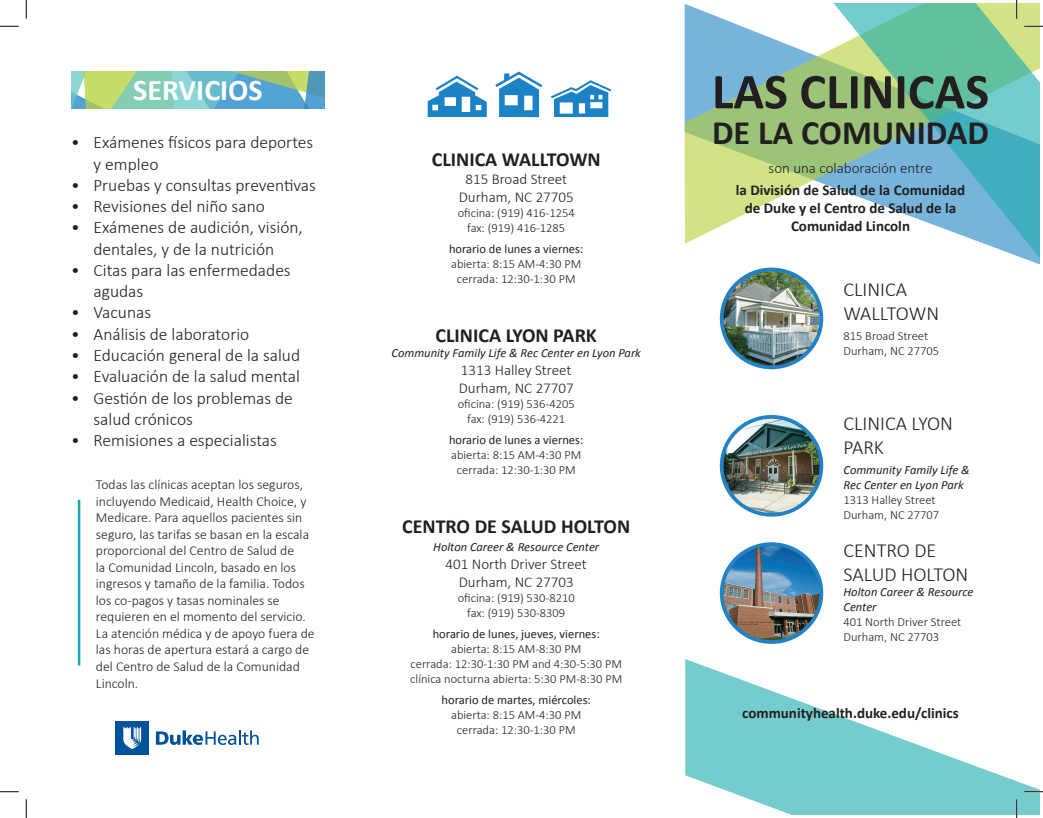
<style>
.page{position:relative;width:1043px;height:818px;background:#fff}
.page>*{position:absolute;margin:0;border:0;box-sizing:border-box;transform-origin:0 0}
.t1{font:700 50.5px "Calibri";color:#231f20}
.t2{font:700 34.25px "Calibri";color:#231f20}
.t3{font:700 30px "Calibri";color:#fff}
.t4{font:300 20px/24px "Calibri";color:#231f20}
.t5{font:700 20px "Calibri";color:#231f20}
.t6{font:300 17.5px/21.2px "Calibri";color:#231f20}
.t7{font:300 15px "Calibri";color:#231f20}
.t8{font:700 15px/18px "Calibri";color:#231f20;text-align:center}
.t9{font:300 13.75px/16.5px "Calibri";color:#231f20}
.t10{font:300 12.5px "Calibri";color:#231f20}
.t11{font:italic 12.5px/15px "Calibri";color:#231f20}
.t12{font:12.5px "Calibri";color:#231f20}
</style>
<div class="page">
<svg style="left:685px;top:659px;width:354px;height:155px;fill:#75cccc"></svg>
<svg style="left:684px;top:4px;width:104px;height:240px"></svg>
<svg style="left:788px;top:4px;width:251px;height:329px"></svg>
<img style="left:71px;top:71px;width:254px;height:37px">
<hr style="left:78px;top:499px;width:2px;height:166px;background:#1aa9ab">
<img style="left:724px;top:417px;width:97px;height:96px">
<div style="left:719px;top:415px;width:104px;height:101px;border:4px solid #2183c5;border-radius:50%"></div>
<img style="left:724px;top:269px;width:97px;height:98px">
<div style="left:719px;top:267px;width:104px;height:102px;border:4px solid #2183c5;border-radius:50%"></div>
<img style="left:724px;top:544px;width:97px;height:98px">
<div style="left:719px;top:542px;width:104px;height:102px;border:4px solid #2183c5;border-radius:50%"></div>
<div style="left:116px;top:721px;width:33px;height:33px;background:#01529a"></div>
<svg style="left:123px;top:727px;width:18px;height:22px"></svg>
<svg style="left:156px;top:730px;width:103px;height:14px"></svg>
<svg style="left:428px;top:76px;width:59px;height:41px"></svg>
<svg style="left:551px;top:80px;width:60px;height:37px"></svg>
<svg style="left:495px;top:72px;width:47px;height:45px"></svg>
<svg style="left:0;top:25px;width:19px;height:2px"></svg>
<svg style="left:1024px;top:25px;width:18px;height:2px"></svg>
<svg style="left:0;top:791px;width:19px;height:1px"></svg>
<svg style="left:1024px;top:790px;width:18px;height:2px"></svg>
<svg style="left:25px;top:0;width:2px;height:19px"></svg>
<svg style="left:25px;top:799px;width:2px;height:19px"></svg>
<svg style="left:1015px;top:0;width:2px;height:19px"></svg>
<svg style="left:1015px;top:799px;width:2px;height:19px"></svg>
<p class="t3" style="left:133px;top:71px;width:131px">SERVICIOS</p>
<p class="t6" style="left:94px;top:132px;width:221px;text-indent:-23px">• Exámenes físicos para deportes y empleo</p>
<p class="t6" style="left:71px;top:174px;width:246px">• Pruebas y consultas preventivas</p>
<p class="t6" style="left:71px;top:195px;width:195px">• Revisiones del niño sano</p>
<p class="t6" style="left:71px;top:217px;width:233px;text-align:center">• Exámenes de audición, visión, dentales, y de la nutrición</p>
<p class="t6" style="left:94px;top:259px;width:199px;text-indent:-23px">• Citas para las enfermedades agudas</p>
<p class="t6" style="left:71px;top:302px;width:82px">• Vacunas</p>
<p class="t6" style="left:71px;top:323px;width:180px">• Análisis de laboratorio</p>
<p class="t6" style="left:71px;top:344px;width:231px">• Educación general de la salud</p>
<p class="t6" style="left:71px;top:365px;width:230px">• Evaluación de la salud mental</p>
<p class="t6" style="left:94px;top:387px;width:201px;text-indent:-23px">• Gestión de los problemas de salud crónicos</p>
<p class="t6" style="left:71px;top:429px;width:207px">• Remisiones a especialistas</p>
<p class="t9" style="left:96px;top:476px;width:220px">Todas las clínicas aceptan los seguros, incluyendo Medicaid, Health Choice, y Medicare. Para aquellos pacientes sin seguro, las tarifas se basan en la escala proporcional del Centro de Salud de<br>la Comunidad Lincoln, basado en los ingresos y tamaño de la familia. Todos los co-pagos y tasas nominales se requieren en el momento del servicio.<br>La atención médica y de apoyo fuera de las horas de apertura estará a cargo de del Centro de Salud de la Comunidad Lincoln.</p>
<p class="t5" style="left:432px;top:146px;width:170px">CLINICA WALLTOWN</p>
<p class="t7" style="left:465px;top:169px;width:103px">815 Broad Street</p>
<p class="t7" style="left:459px;top:187px;width:116px">Durham, NC 27705</p>
<p class="t10" style="left:458px;top:205px;width:119px">oficina: (919) 416-1254</p>
<p class="t10" style="left:467px;top:220px;width:100px">fax: (919) 416-1285</p>
<p class="t12" style="left:449px;top:240px;width:136px">horario de lunes a viernes:</p>
<p class="t10" style="left:451px;top:256px;width:132px">abierta: 8:15 AM-4:30 PM</p>
<p class="t10" style="left:457px;top:271px;width:120px">cerrada: 12:30-1:30 PM</p>
<p class="t5" style="left:435px;top:322px;width:163px">CLINICA LYON PARK</p>
<p class="t11" style="left:391px;top:344px;width:251px">Community Family Life &amp; Rec Center en Lyon Park</p>
<p class="t7" style="left:461px;top:360px;width:112px">1313 Halley Street</p>
<p class="t7" style="left:459px;top:378px;width:116px">Durham, NC 27707</p>
<p class="t10" style="left:458px;top:396px;width:119px">oficina: (919) 536-4205</p>
<p class="t10" style="left:467px;top:411px;width:100px">fax: (919) 536-4221</p>
<p class="t12" style="left:449px;top:431px;width:136px">horario de lunes a viernes:</p>
<p class="t10" style="left:451px;top:447px;width:132px">abierta: 8:15 AM-4:30 PM</p>
<p class="t10" style="left:457px;top:462px;width:120px">cerrada: 12:30-1:30 PM</p>
<p class="t5" style="left:402px;top:514px;width:230px">CENTRO DE SALUD HOLTON</p>
<p class="t11" style="left:433px;top:539px;width:167px">Holton Career &amp; Resource Center</p>
<p class="t7" style="left:445px;top:555px;width:143px">401 North Driver Street</p>
<p class="t7" style="left:459px;top:573px;width:116px">Durham, NC 27703</p>
<p class="t10" style="left:458px;top:590px;width:119px">oficina: (919) 530-8210</p>
<p class="t10" style="left:467px;top:605px;width:100px">fax: (919) 530-8309</p>
<p class="t12" style="left:433px;top:626px;width:168px">horario de lunes, jueves, viernes:</p>
<p class="t10" style="left:451px;top:641px;width:132px">abierta: 8:15 AM-8:30 PM</p>
<p class="t10" style="left:410px;top:656px;width:213px">cerrada: 12:30-1:30 PM and 4:30-5:30 PM</p>
<p class="t10" style="left:410px;top:671px;width:213px">clínica nocturna abierta: 5:30 PM-8:30 PM</p>
<p class="t12" style="left:441px;top:692px;width:151px">horario de martes, miércoles:</p>
<p class="t10" style="left:451px;top:707px;width:132px">abierta: 8:15 AM-4:30 PM</p>
<p class="t10" style="left:457px;top:722px;width:120px">cerrada: 12:30-1:30 PM</p>
<p class="t1" style="left:712px;top:59px;width:279px">LAS CLINICAS</p>
<p class="t2" style="left:712px;top:111px;width:278px">DE LA COMUNIDAD</p>
<p class="t7" style="left:768px;top:158px;width:165px">son una colaboración entre</p>
<p class="t8" style="left:736px;top:181px;width:231px">la División de Salud de la Comunidad de Duke y el Centro de Salud de la<br>Comunidad Lincoln</p>
<p class="t4" style="left:843px;top:277px;width:97px">CLINICA<br>WALLTOWN</p>
<p class="t10" style="left:843px;top:328px;width:86px">815 Broad Street</p>
<p class="t10" style="left:843px;top:343px;width:97px">Durham, NC 27705</p>
<p class="t4" style="left:843px;top:411px;width:111px">CLINICA LYON<br>PARK</p>
<p class="t11" style="left:843px;top:462px;width:128px">Community Family Life &amp;<br>Rec Center en Lyon Park</p>
<p class="t10" style="left:843px;top:492px;width:94px">1313 Halley Street</p>
<p class="t10" style="left:843px;top:507px;width:97px">Durham, NC 27707</p>
<p class="t4" style="left:843px;top:538px;width:126px">CENTRO DE<br>SALUD HOLTON</p>
<p class="t11" style="left:843px;top:584px;width:132px">Holton Career &amp; Resource<br>Center</p>
<p class="t10" style="left:843px;top:614px;width:119px">401 North Driver Street</p>
<p class="t10" style="left:843px;top:629px;width:97px">Durham, NC 27703</p>
<p class="t8" style="left:742px;top:704px;width:218px">communityhealth.duke.edu/clinics</p>
</div>
